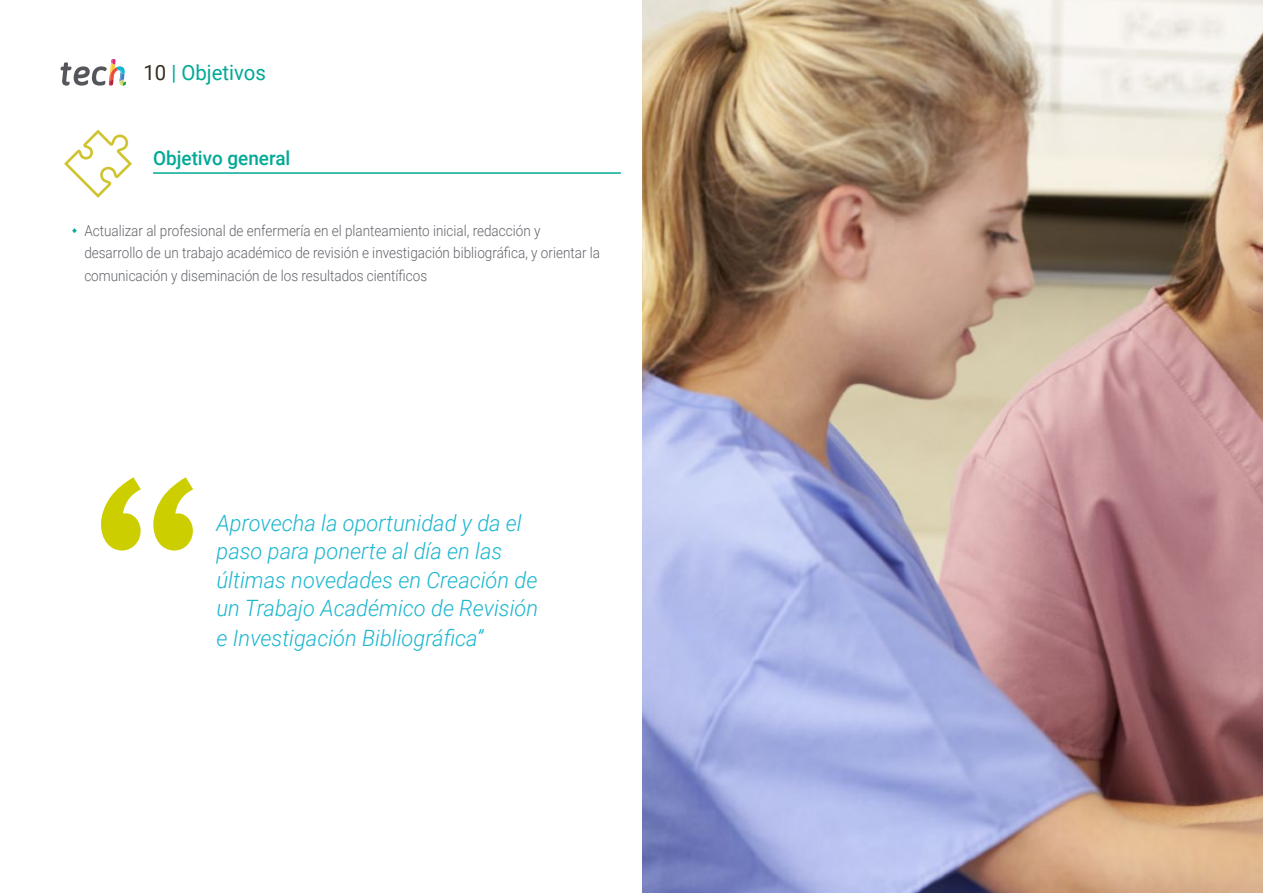
<style>
.page{position:relative;width:1263px;height:893px;background:#fff}
.page>*{position:absolute;margin:0;border:0;box-sizing:border-box;transform-origin:0 0}
.t1{font:italic 300 22.5px/29px "Roboto";color:#1cb6cf}
.t2{font:21px "Roboto";color:#00a996}
.t3{font:500 19.5px "Roboto";color:#00a996}
.t4{font:300 15px/22.5px "Roboto";color:#61646a;scale:.9 1}
.s1{color:#312e20}
.s2{color:#00aa96}
.s3{color:#0fb6cf}
</style>
<div class="page">
<hr style="left:153px;top:173px;width:468px;height:1px;background:#00a996">
<svg style="left:64px;top:130px;width:68px;height:68px"></svg>
<img style="left:642px;top:0;width:621px;height:893px">
<svg style="left:61px;top:59px;width:65px;height:27px"></svg>
<svg style="left:101px;top:477px;width:92px;height:74px"></svg>
<h2 class="t2" style="left:144px;top:57px;width:124px"><span class="s1">10</span> <span class="s2">|</span> Objetivos</h2>
<h3 class="t3" style="left:153px;top:144px;width:139px">Objetivo general</h3>
<p class="t4" style="left:84px;top:219px;width:574px">Actualizar al profesional de enfermería en el planteamiento inicial, redacción y desarrollo de un trabajo académico de revisión e investigación bibliográfica, y orientar la comunicación y diseminación de los resultados científicos</p>
<h1 class="t1" style="left:217px;top:507px;width:323px">Aprovecha la oportunidad y da el paso para ponerte al día en las últimas novedades en Creación de un Trabajo Académico de Revisión e Investigación Bibliográfica<span class="s3">”</span></h1>
</div>
